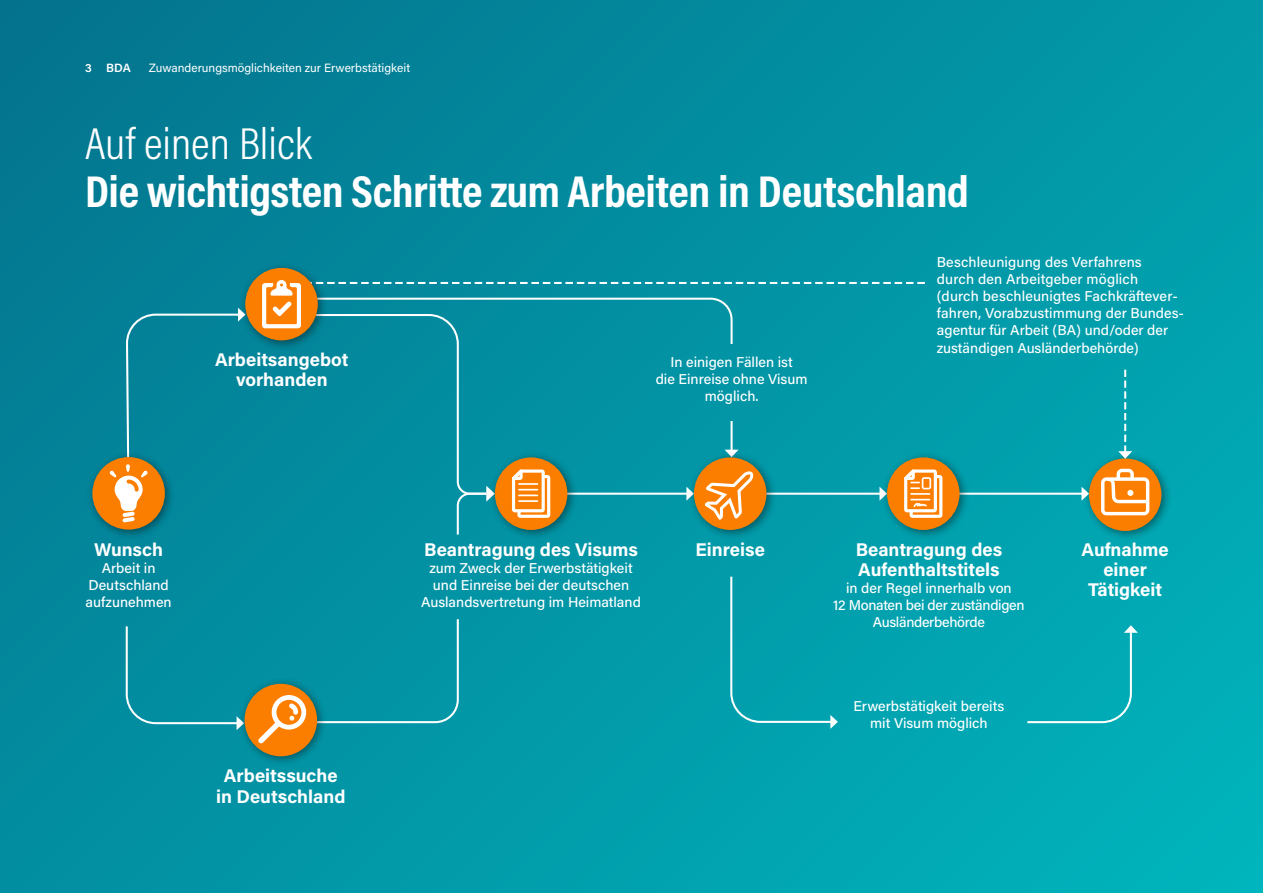
<style>
.page{position:relative;width:1263px;height:893px;background:#fff}
.page>*{position:absolute;margin:0;border:0;box-sizing:border-box;transform-origin:0 0}
.t1{font:700 45px "Acumin Pro Cond";letter-spacing:-.01em;color:#fff;scale:1.04 1}
.t2{font:300 45px "Acumin Pro Cond";color:#fff;scale:1.04 1}
.t3{font:700 18.45px/20.4px "Acumin Pro";color:#fff;text-align:center}
.t4{font:500 14.25px/17.1px "Acumin Pro";color:#fff;text-align:center}
.t5{font:500 14.25px/17.1px "Acumin Pro";letter-spacing:-.02em;color:#fff;text-align:center}
.t6{font:12px "Acumin Pro";color:#fff}
.t7{font:600 12px "Acumin Pro";color:#fff}
</style>
<div class="page">
<div style="left:0;top:0;width:1263px;height:893px;background:linear-gradient(to right,#037f96,#01a7b3)"></div>
<div style="left:1083px;top:453px;width:89px;height:88px;background:#000;opacity:.43"></div>
<div style="left:1089px;top:458px;width:72px;height:73px;background:#fc7e00;border-radius:50%"></div>
<svg style="left:1101px;top:469px;width:48px;height:46px"></svg>
<div style="left:729px;top:575px;width:109px;height:154px;background:#019fad"></div>
<svg style="left:1118px;top:370px;width:14px;height:89px"></svg>
<hr style="left:952px;top:493px;width:131px;height:2px;background:#fff">
<svg style="left:1081px;top:487px;width:8px;height:14px"></svg>
<div style="left:1025px;top:625px;width:113px;height:99px;background:#01a9b4"></div>
<div style="left:239px;top:262px;width:89px;height:89px;background:#000;opacity:.43"></div>
<div style="left:245px;top:268px;width:73px;height:72px;background:#fc7e00;border-radius:50%"></div>
<div style="left:125px;top:624px;width:119px;height:106px;background:#028da0"></div>
<div style="left:87px;top:451px;width:88px;height:89px;background:#000;opacity:.43"></div>
<div style="left:92px;top:457px;width:73px;height:73px;background:#fc7e00;border-radius:50%"></div>
<svg style="left:109px;top:308px;width:136px;height:214px;background:#228891"></svg>
<div style="left:239px;top:678px;width:88px;height:88px;background:#000;opacity:.43"></div>
<div style="left:245px;top:684px;width:72px;height:72px;background:#fc7e00;border-radius:50%"></div>
<svg style="left:258px;top:617px;width:202px;height:126px;background:#259497"></svg>
<div style="left:489px;top:452px;width:88px;height:88px;background:#0293a4"></div>
<div style="left:688px;top:452px;width:89px;height:88px;background:#0299a9"></div>
<div style="left:881px;top:452px;width:89px;height:88px;background:#000;opacity:.43"></div>
<div style="left:887px;top:457px;width:72px;height:73px;background:#fc7e00;border-radius:50%"></div>
<svg style="left:262px;top:280px;width:680px;height:257px;background:#1b939a"></svg>
<p class="t7" style="left:85px;top:59px;width:47px">3 BDA</p>
<p class="t6" style="left:149px;top:59px;width:263px">Zuwanderungsmöglichkeiten zur Erwerbstätigkeit</p>
<h1 class="t2" style="left:85px;top:115px;width:220px">Auf einen Blick</h1>
<h1 class="t1" style="left:85px;top:162px;width:851px">Die wichtigsten Schritte zum Arbeiten in Deutschland</h1>
<p class="t3" style="left:215px;top:348px;width:135px">Arbeitsangebot vorhanden</p>
<p class="t4" style="left:656px;top:353px;width:153px">In einigen Fällen ist<br>die Einreise ohne Visum möglich.</p>
<p class="t4" style="left:937px;top:253px;width:249px;text-align:left">Beschleunigung des Verfahrens<br>durch den Arbeitgeber möglich<br>(durch beschleunigtes Fachkräftever&shy;fahren, Vorabzustimmung der Bundes&shy;agentur für Arbeit (BA) und/oder der zuständigen Ausländerbehörde)</p>
<p class="t3" style="left:94px;top:538px;width:70px">Wunsch</p>
<p class="t3" style="left:695px;top:538px;width:71px">Einreise</p>
<p class="t4" style="left:86px;top:558px;width:88px">Arbeit in<br>Deutschland aufzunehmen</p>
<p class="t3" style="left:424px;top:538px;width:215px">Beantragung des Visums</p>
<p class="t4" style="left:421px;top:558px;width:221px">zum Zweck der Erwerbstätigkeit und Einreise bei der deutschen<br>Auslandsvertretung im Heimatland</p>
<p class="t3" style="left:216px;top:765px;width:131px">Arbeitssuche in Deutschland</p>
<p class="t3" style="left:856px;top:538px;width:148px;text-align:left">Beantragung des<br>Aufenthaltstitels</p>
<p class="t5" style="left:833px;top:579px;width:193px">in der Regel innerhalb von<br>12 Monaten bei der zuständigen<br>Ausländerbehörde</p>
<p class="t4" style="left:853px;top:697px;width:152px">Erwerbstätigkeit bereits mit Visum möglich</p>
<p class="t3" style="left:1082px;top:538px;width:89px">Aufnahme einer<br>Tätigkeit</p>
</div>
